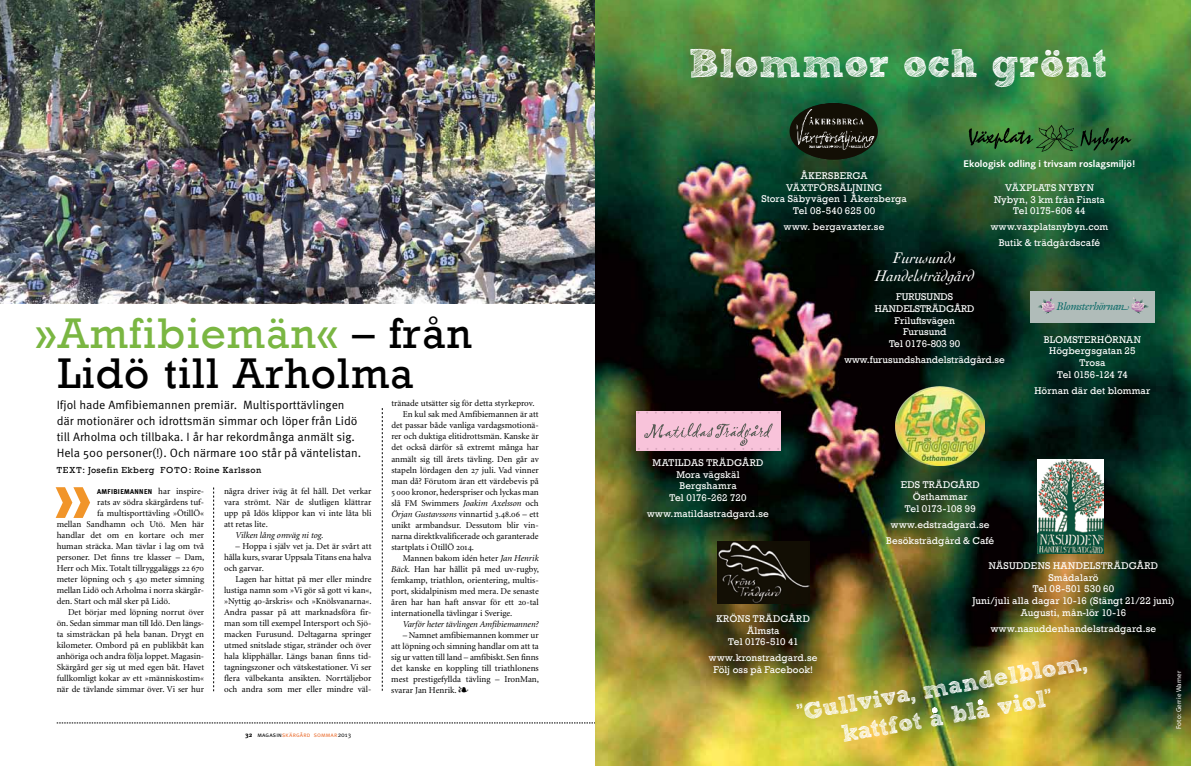
<style>
.page{position:relative;width:1191px;height:766px;background:#fff}
.page>*{position:absolute;margin:0;border:0;box-sizing:border-box;transform-origin:0 0}
.t1{font:700 65px "Rockwell";color:#f1952a}
.t2{font:44px/40px "Rockwell";letter-spacing:.025em;color:#000}
.t3{font:40px "Sketch Rockwell";color:#fff}
.t4{font:24px/28.8px "Sketch Rockwell";color:#fff;text-align:center}
.t5{font:italic 16px/18px "Cochin";color:#fff;text-align:center}
.t6{font:12px/16px "Meta OT";color:#000}
.t7{font:11px "Galliard ITC It O Sty S";letter-spacing:-.01em;color:#076866}
.t8{font:10px/11.8px "Rockwell";letter-spacing:.01em;color:#fff;text-align:center}
.t9{font:600 10px "Foundry Sans";color:#fff}
.t10{font:9px/11px "Minion";color:#000;text-align:justify}
.t11{font:italic 9px "Minion";color:#000}
.t12{font:9px "Rockwell";letter-spacing:.05em;color:#000}
.t13{font:700 7px "Meta";letter-spacing:.055em;color:#000}
.t14{font:7px "Myriad";letter-spacing:.015em;color:#fff}
.t15{font:6.5px "Meta Caps";letter-spacing:.025em;color:#ea7033}
.s1{color:#7ab642}
.s2{font-family:"Minion Regular SC"}
.s3{font-family:"Minion";font-weight:400;font-size:9px}
.s4{font-family:"Meta OT";font-weight:700;color:#000}
.s5{color:#000}
.s6{font-family:"Meta OT";color:#000}
.s7{font-style:italic}
.s8{font-style:normal}
.s9{font-family:"Minion Regular SC";font-style:normal}
.s10{font-family:"Galliard ITC It Alt S"}
</style>
<div class="page">
<svg style="left:57px;top:722px;width:538px;height:1px"></svg>
<svg style="left:382px;top:408px;width:1px;height:282px"></svg>
<svg style="left:213px;top:487px;width:1px;height:204px"></svg>
<img style="left:0;top:0;width:595px;height:303px">
<img style="left:595px;top:0;width:596px;height:765px">
<img style="left:717px;top:541px;width:92px;height:62px">
<div style="left:635px;top:410px;width:145px;height:40px;background:#f8c3da"></div>
<svg style="left:638px;top:423px;width:141px;height:26px"></svg>
<img style="left:789px;top:103px;width:89px;height:57px">
<div style="left:1030px;top:291px;width:124px;height:31px;background:#b0bcb9"></div>
<svg style="left:1131px;top:297px;width:18px;height:17px"></svg>
<svg style="left:1038px;top:297px;width:17px;height:17px"></svg>
<img style="left:895px;top:386px;width:89px;height:79px">
<img style="left:968px;top:123px;width:164px;height:29px">
<svg style="left:930px;top:705px;width:8px;height:11px"></svg>
<svg style="left:976px;top:697px;width:8px;height:11px"></svg>
<img style="left:1037px;top:459px;width:66px;height:94px">
<h2 class="t2" style="left:58px;top:314px;width:415px;text-indent:-22px"><span class="s1">»Amfibiemän«</span> – från<br>Lidö till Arholma</h2>
<h3 class="t6" style="left:57px;top:397px;width:306px">Ifjol hade Amfibiemannen premiär. Multisporttävlingen där motionärer och idrottsmän simmar och löper från Lidö till Arholma och tillbaka. I år har rekordmånga anmält sig.<br>Hela 500 personer(!). Och närmare 100 står på väntelistan.</h3>
<p class="t12" style="left:57px;top:464px;width:206px">text: Josefin Ekberg f oto: Roine Karlsson</p>
<h1 class="t1" style="left:55px;top:456px;width:37px">»</h1>
<p class="t10" style="left:224px;top:486px;width:149px">några driver iväg åt fel håll. Det verkar vara strömt. När de slutligen klättrar upp på Idös klippor kan vi inte låta bli att retas lite.</p>
<p class="t11" style="left:235px;top:531px;width:90px">Vilken lång omväg ni tog.</p>
<p class="t10" style="left:224px;top:541px;width:149px;text-indent:11px">– Hoppa i själv vet ja. Det är svårt att hålla kurs, svarar Uppsala Titans ena halva och garvar.</p>
<p class="t10" style="left:224px;top:574px;width:149px;text-indent:11px">Lagen har hittat på mer eller mindre lustiga namn som »Vi gör så gott vi kan«, »Nyttig <span class="s2">40</span>-årskris« och »Knölsvanarna«.<br>Andra passar på att marknadsföra fir&shy;man som till exempel Intersport och Sjö&shy;macken Furusund. Deltagarna springer utmed snitslade stigar, stränder och över hala klipphällar. Längs banan finns tid&shy;tagningszoner och vätskestationer. Vi ser flera välbekanta ansikten. Norrtäljebor och andra som mer eller mindre väl-</p>
<p class="t13" style="left:97px;top:487px;width:108px">AMFIBIEMANN EN <span class="s3">har inspire-</span></p>
<p class="t10" style="left:97px;top:497px;width:108px">rats av södra skärgårdens tuf-</p>
<p class="t10" style="left:97px;top:508px;width:108px">fa multisporttävling »ÖtillÖ«</p>
<p class="t10" style="left:57px;top:519px;width:149px">mellan Sandhamn och Utö. Men här</p>
<p class="t10" style="left:57px;top:530px;width:149px">handlar det om en kortare och mer</p>
<p class="t10" style="left:57px;top:541px;width:149px">human sträcka. Man tävlar i lag om två</p>
<p class="t10" style="left:57px;top:552px;width:149px">personer. Det finns tre klasser – Dam,</p>
<p class="t10" style="left:57px;top:563px;width:149px">Herr och Mix. Totalt tillryggaläggs <span class="s2">22 670</span></p>
<p class="t10" style="left:57px;top:574px;width:149px">meter löpning och <span class="s2">5 430</span> meter simning</p>
<p class="t10" style="left:57px;top:585px;width:149px">mellan Lidö och Arholma i norra skärgår-</p>
<p class="t10" style="left:57px;top:596px;width:115px">den. Start och mål sker på Lidö.</p>
<p class="t10" style="left:68px;top:607px;width:138px">Det börjar med löpning norrut över</p>
<p class="t10" style="left:57px;top:618px;width:149px">ön. Sedan simmar man till Idö. Den längs-</p>
<p class="t10" style="left:57px;top:629px;width:149px">ta simsträckan på hela banan. Drygt en</p>
<p class="t10" style="left:57px;top:640px;width:149px">kilometer. Ombord på en publikbåt kan</p>
<p class="t10" style="left:57px;top:651px;width:149px">anhöriga och andra följa loppet. Magasin-</p>
<p class="t10" style="left:57px;top:662px;width:149px">Skärgård ger sig ut med egen båt. Havet</p>
<p class="t10" style="left:57px;top:673px;width:149px">fullkomligt kokar av ett »människostim«</p>
<p class="t10" style="left:57px;top:684px;width:149px">när de tävlande simmar över. Vi ser hur</p>
<p class="t15" style="left:245px;top:731px;width:108px"><span class="s4">32</span> <span class="s5">magasin</span>skärgård sommar<span class="s6">2013</span></p>
<p class="t10" style="left:391px;top:398px;width:145px">tränade utsätter sig för detta styrkeprov.</p>
<p class="t10" style="left:403px;top:409px;width:138px">En kul sak med Amfibiemannen är att</p>
<p class="t10" style="left:391px;top:420px;width:149px">det passar både vanliga vardagsmotionä-</p>
<p class="t10" style="left:391px;top:431px;width:149px">rer och duktiga elitidrottsmän. Kanske är</p>
<p class="t10" style="left:391px;top:442px;width:149px">det också därför så extremt många har</p>
<p class="t10" style="left:391px;top:453px;width:149px">anmält sig till årets tävling. Den går av</p>
<p class="t10" style="left:391px;top:464px;width:149px">stapeln lördagen den <span class="s2">27</span> juli. Vad vinner</p>
<p class="t10" style="left:391px;top:475px;width:149px">man då? Förutom äran ett värdebevis på</p>
<p class="t10" style="left:391px;top:486px;width:149px"><span class="s2">5 000</span> kronor, hederspriser och lyckas man</p>
<p class="t10" style="left:391px;top:497px;width:149px">slå FM Swimmers <span class="s7">Joakim Axelsson</span> och</p>
<p class="t11" style="left:391px;top:509px;width:149px">Örjan Gustavssons <span class="s8">vinnartid</span> <span class="s9">3.48.06</span> <span class="s8">– ett</span></p>
<p class="t10" style="left:391px;top:519px;width:149px">unikt armbandsur. Dessutom blir vin-</p>
<p class="t10" style="left:391px;top:530px;width:149px">narna direktkvalificerade och garanterade</p>
<p class="t10" style="left:391px;top:541px;width:84px">startplats i ÖtillÖ <span class="s2">2014</span>.</p>
<p class="t10" style="left:403px;top:552px;width:138px">Mannen bakom idén heter <span class="s7">Jan Henrik</span></p>
<p class="t10" style="left:391px;top:563px;width:149px"><span class="s7">Bäck.</span> Han har hållit på med uv-rugby,</p>
<p class="t10" style="left:391px;top:574px;width:149px">femkamp, triathlon, orientering, multis-</p>
<p class="t10" style="left:391px;top:585px;width:149px">port, skidalpinism med mera. De senaste</p>
<p class="t10" style="left:391px;top:596px;width:149px">åren har han haft ansvar för ett <span class="s2">20</span>-tal</p>
<p class="t10" style="left:391px;top:607px;width:123px">internationella tävlingar i Sverige.</p>
<p class="t11" style="left:403px;top:619px;width:138px">Varför heter tävlingen Amfibiemannen?</p>
<p class="t10" style="left:391px;top:629px;width:149px;text-indent:11px">– Namnet amfibiemannen kommer ur att löpning och simning handlar om att ta sig ur vatten till land – amfibiskt. Sen finns det kanske en koppling till triathlonens mest prestigefyllda tävling – IronMan, svarar Jan Henrik. ❧</p>
<h3 class="t3" style="left:688px;top:41px;width:420px">Blommor och grönt</h3>
<p class="t8" style="left:761px;top:170px;width:147px">ÅKERSBERGA<br>VÄXTFÖRSÄLJNING<br>Stora Säbyvägen 1 Åkersberga<br>Tel 08-540 625 00</p>
<p class="t8" style="left:784px;top:221px;width:102px">www. bergavaxter.se</p>
<p class="t9" style="left:963px;top:158px;width:173px">Ekologisk odling i trivsam roslagsmiljö!</p>
<p class="t8" style="left:994px;top:181px;width:112px">VÄXPLATS NYBYN<br>Nybyn, 3 km från Finsta<br>Tel 0175-606 44</p>
<p class="t8" style="left:990px;top:219px;width:119px;line-height:15.8px">www.vaxplatsnybyn.com<br>Butik &amp; trädgårdscafé</p>
<p class="t8" style="left:652px;top:456px;width:113px">MATILDAS TRÄDGÅRD<br>Mora vägskäl<br>Bergshamra<br>Tel 0176-262 720</p>
<p class="t8" style="left:647px;top:508px;width:123px">www.matildastradgard.se</p>
<h3 class="t5" style="left:875px;top:248px;width:100px">Furusunds<br>Handelsträdgård</h3>
<p class="t8" style="left:875px;top:291px;width:101px">FURUSUNDS<br>HANDELSTRÄDGÅRD<br>Friluftsvägen<br>Furusund<br>Tel 0176-803 90</p>
<p class="t8" style="left:844px;top:354px;width:162px">www.furusundshandelsträdgård.se</p>
<p class="t7" style="left:1057px;top:300px;width:74px">Blomsterhörna<span class="s10">n</span></p>
<p class="t8" style="left:1043px;top:333px;width:99px">BLOMSTERHÖRNAN<br>Högbergsgatan 25<br>Trosa<br>Tel 0156-124 74</p>
<p class="t8" style="left:1034px;top:384px;width:117px">Hörnan där det blommar</p>
<p class="t8" style="left:900px;top:479px;width:81px">EDS TRÄDGÅRD<br>Östhammar<br>Tel 0173-108 99</p>
<p class="t8" style="left:886px;top:516px;width:110px;line-height:15.8px">www.edstradgard.se<br>Besöksträdgård &amp; Café</p>
<p class="t8" style="left:972px;top:559px;width:204px">NÄSUDDENS HANDELSTRÄDGÅRD<br>Smådalarö<br>Tel 08-501 530 60<br>Juni/juli alla dagar 10-16 (Stängt 21/22 juni)<br>Augusti, mån-lör 10-16</p>
<p class="t8" style="left:990px;top:622px;width:167px">www.nasuddenhandelstradgard.se</p>
<p class="t8" style="left:716px;top:612px;width:95px">KRÖNS TRÄDGÅRD<br>Älmsta<br>Tel 0176-510 41</p>
<p class="t8" style="left:709px;top:652px;width:110px">www.kronstradgard.se<br>Följ oss på Facebook!</p>
<h3 class="t4" style="left:795px;top:699px;width:295px;rotate:-10deg">”Gullviva, mandelblom, kattfot a bla viol”</h3>
<p class="t14" style="left:1175px;top:728px;width:60px;rotate:-90deg">Foto: Gerrie Warner</p>
</div>
